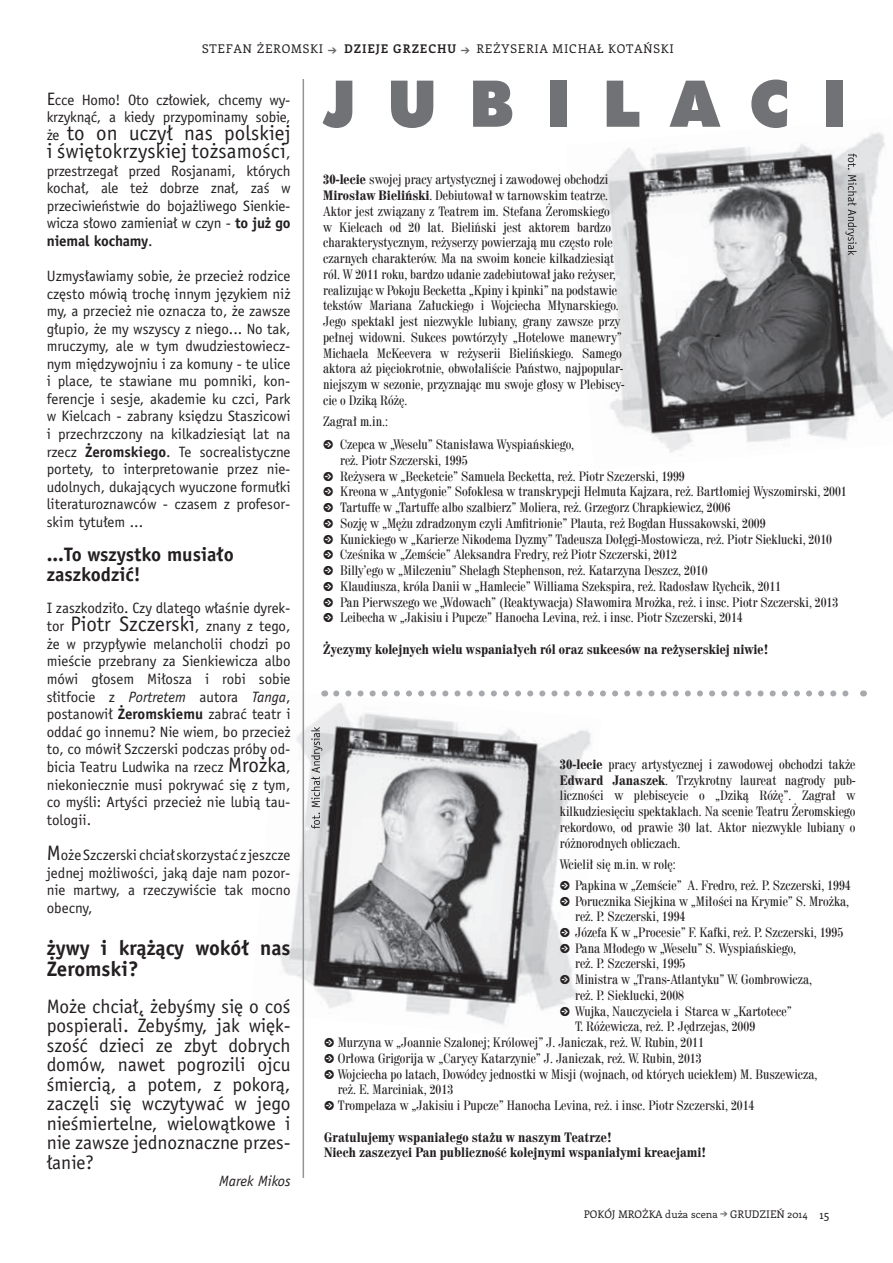
<style>
.page{position:relative;width:893px;height:1263px;background:#fff}
.page>*{position:absolute;margin:0;border:0;box-sizing:border-box;transform-origin:0 0}
.t1{font:64.5px "Futura X Blk EU";letter-spacing:.485em;color:#717275}
.t2{font:21px/18px "Officina San PL";letter-spacing:.01em;color:#231f20}
.t3{font:700 21px/21px "Officina San PL";color:#231f20}
.t4{font:19.5px/19.5px "Officina San PL";color:#231f20;text-align:justify}
.t5{font:700 19.5px/19.5px "Officina San PL";color:#231f20}
.t6{font:15px/17.5px "Officina San PL";letter-spacing:-.01em;color:#231f20;text-align:justify}
.t7{font:italic 15px "Officina San PL";color:#231f20}
.t8{font:13.5px/15.8px "Century 725 Cn EU";color:#231f20}
.t9{font:700 13.5px/15.8px "Century 725 Cn EU";color:#231f20}
.t10{font:12px "Enriqueta";letter-spacing:.07em;color:#231f20}
.t11{font:700 12px "Enriqueta";letter-spacing:.07em;color:#231f20}
.t12{font:10.5px "Enriqueta";letter-spacing:.005em;color:#231f20}
.s1{font-size:18px}
.s2{font-size:15px}
.s3{font-weight:700}
.s4{font-size:21px}
.s5{font-size:16.5px}
.s6{font-style:italic}
.s7{font-family:"Klavika Arrows";font-weight:700}
</style>
<div class="page">
<img style="left:277px;top:690px;width:315px;height:351px">
<hr style="left:303px;top:79px;width:1px;height:1099px;background:#939598">
<img style="left:592px;top:132px;width:301px;height:321px">
<svg style="left:336px;top:690px;width:513px;height:6px"></svg>
<svg style="left:845px;top:154px;width:12px;height:101px"></svg>
<svg style="left:311px;top:727px;width:11px;height:102px"></svg>
<p class="t10" style="left:202px;top:41px;width:122px">STEFAN ŻEROMSKI</p>
<p class="t11" style="left:344px;top:40px;width:113px">DZIEJE GRZECHU</p>
<p class="t10" style="left:476px;top:41px;width:199px">REŻYSERIA MICHAŁ KOTAŃSKI</p>
<p class="t6" style="left:47px;top:91px;width:245px"><span class="s1">E</span>cce Homo! Oto człowiek, chcemy wy&shy;krzyknąć, a kiedy przypominamy sobie,</p>
<h2 class="t2" style="left:47px;top:124px;width:245px"><span class="s2">że</span> to on uczył nas polskiej i świętokrzyskiej tożsamości<span class="s2">,</span></h2>
<p class="t6" style="left:47px;top:162px;width:245px">przestrzegał przed Rosjanami, których kochał, ale też dobrze znał, zaś w przeciwieństwie do bojażliwego Sienkie&shy;wicza słowo zamieniał w czyn - <span class="s3">to już go niemal kochamy</span>.</p>
<p class="t6" style="left:47px;top:267px;width:245px">Uzmysławiamy sobie, że przecież rodzice często mówią trochę innym językiem niż my, a przecież nie oznacza to, że zawsze głupio, że my wszyscy z niego... No tak, mruczymy, ale w tym dwudziestowiecz&shy;nym międzywojniu i za komuny - te ulice i place, te stawiane mu pomniki, kon&shy;ferencje i sesje, akademie ku czci, Park w Kielcach - zabrany księdzu Staszicowi i przechrzczony na kilkadziesiąt lat na rzecz <span class="s3">Żeromskiego</span>. Te socrealistyczne portety, to interpretowanie przez nie&shy;udolnych, dukających wyuczone formułki literaturoznawców - czasem z profesor&shy;skim tytułem ...</p>
<h3 class="t5" style="left:47px;top:545px;width:189px">...To wszystko musiało zaszkodzić!</h3>
<p class="t6" style="left:47px;top:599px;width:245px">I zaszkodziło. Czy dlatego właśnie dyrek&shy;tor <span class="s4">Piotr Szczerski</span><span class="s5">,</span> znany z tego, że w przypływie melancholii chodzi po mieście przebrany za Sienkiewicza albo mówi głosem Miłosza i robi sobie słitfocie z <span class="s6">Portretem</span> autora <span class="s6">Tanga</span>, postanowił <span class="s3">Żeromskiemu</span> zabrać teatr i oddać go innemu? Nie wiem, bo przecież to, co mówił Szczerski podczas próby od&shy;bicia Teatru Ludwika na rzecz <span class="s4">Mrożka</span>, niekoniecznie musi pokrywać się z tym, co myśli: Artyści przecież nie lubią tau&shy;tologii.</p>
<p class="t6" style="left:47px;top:846px;width:245px"><span class="s4">M</span>oże Szczerski chciał skorzystać z jeszcze jednej możliwości, jaką daje nam pozor&shy;nie martwy, a rzeczywiście tak mocno obecny,</p>
<h2 class="t3" style="left:47px;top:937px;width:245px">żywy i krążący wokół nas<br>Żeromski?</h2>
<p class="t4" style="left:47px;top:996px;width:245px">Może chciał, żebyśmy się o coś pospierali. Żebyśmy, jak więk&shy;szość dzieci ze zbyt dobrych domów, nawet pogrozili ojcu śmiercią, a potem, z pokorą, zaczęli się wczytywać w jego nieśmiertelne, wielowątkowe i nie zawsze jednoznaczne przes&shy;łanie?</p>
<p class="t7" style="left:219px;top:1172px;width:73px">Marek Mikos</p>
<h1 class="t1" style="left:323px;top:63px;width:525px">JUBILACI</h1>
<p class="t8" style="left:323px;top:172px;width:303px"><span class="s3">30-lecie</span> swojej pracy artystycznej i zawodowej obchodzi <span class="s3">Mirosław Bieliński</span>. Debiutował w tarnowskim teatrze.<br>Aktor jest związany z Teatrem im. Stefana Żeromskiego<br>w Kielcach od 20 lat. Bieliński jest aktorem bardzo charakterystycznym, reżyserzy powierzają mu często role czarnych charakterów. Ma na swoim koncie kilkadziesiąt ról. W 2011 roku, bardzo udanie zadebiutował jako reżyser, realizując w Pokoju Becketta „Kpiny i kpinki” na podstawie tekstów Mariana Załuckiego i Wojciecha Młynarskiego.<br>Jego spektakl jest niezwykle lubiany, grany zawsze przy pełnej widowni. Sukces powtórzyły „Hotelowe manewry” Michaela McKeevera w reżyserii Bielińskiego. Samego aktora aż pięciokrotnie, obwołaliście Państwo, najpopular&shy;niejszym w sezonie, przyznając mu swoje głosy w Plebiscy&shy;cie o Dziką Różę.</p>
<p class="t8" style="left:323px;top:409px;width:252px;line-height:23.2px">Zagrał m.in.:<br><span class="s7">R</span> Czepca w „Weselu” Stanisława Wyspiańskiego,</p>
<p class="t8" style="left:323px;top:452px;width:525px;text-indent:17px">reż. Piotr Szczerski, 1995<br><span class="s7">R</span> Reżysera w „Becketcie” Samuela Becketta, reż. Piotr Szczerski, 1999<br><span class="s7">R</span> Kreona w „Antygonie” Sofoklesa w transkrypcji Helmuta Kajzara, reż. Bartłomiej Wyszomirski, 2001<br><span class="s7">R</span> Tartuffe w „Tartuffe albo szalbierz” Moliera, reż. Grzegorz Chrapkiewicz, 2006<br><span class="s7">R</span> Sozję w „Mężu zdradzonym czyli Amfitrionie” Plauta, reż Bogdan Hussakowski, 2009<br><span class="s7">R</span> Kunickiego w „Karierze Nikodema Dyzmy” Tadeusza Dołęgi-Mostowicza, reż. Piotr Sieklucki, 2010<br><span class="s7">R</span> Cześnika w „Zemście” Aleksandra Fredry, reż Piotr Szczerski, 2012<br><span class="s7">R</span> Billy’ego w „Milczeniu” Shelagh Stephenson, reż. Katarzyna Deszcz, 2010<br><span class="s7">R</span> Klaudiusza, króla Danii w „Hamlecie” Williama Szekspira, reż. Radosław Rychcik, 2011<br><span class="s7">R</span> Pan Pierwszego we „Wdowach” (Reaktywacja) Sławomira Mrożka, reż. i insc. Piotr Szczerski, 2013<br><span class="s7">R</span> Leibecha w „Jakisiu i Pupcze” Hanocha Levina, reż. i insc. Piotr Szczerski, 2014</p>
<p class="t9" style="left:323px;top:642px;width:447px">Życzymy kolejnych wielu wspaniałych ról oraz sukcesów na reżyserskiej niwie!</p>
<p class="t8" style="left:560px;top:756px;width:297px;text-align:justify"><span class="s3">30-lecie</span> pracy artystycznej i zawodowej obchodzi także <span class="s3">Edward Janaszek</span>. Trzykrotny laureat nagrody pub&shy;liczności w plebiscycie o „Dziką Różę”. Zagrał w kilkudziesięciu spektaklach. Na scenie Teatru Żeromskiego rekordowo, od prawie 30 lat. Aktor niezwykle lubiany o różnorodnych obliczach.</p>
<p class="t8" style="left:560px;top:853px;width:292px;line-height:21px">Wcielił się m.in. w rolę:<br><span class="s7">R</span> Papkina w „Zemście” A. Fredro, reż. P. Szczerski, 1994</p>
<p class="t8" style="left:560px;top:893px;width:291px"><span class="s7">R</span> Porucznika Siejkina w „Miłości na Krymie” S. Mrożka,</p>
<p class="t8" style="left:575px;top:908px;width:112px">reż. P. Szczerski, 1994</p>
<p class="t8" style="left:560px;top:924px;width:285px"><span class="s7">R</span> Józefa K w „Procesie” F. Kafki, reż. P. Szczerski, 1995</p>
<p class="t8" style="left:560px;top:940px;width:238px"><span class="s7">R</span> Pana Młodego w „Weselu” S. Wyspiańskiego,</p>
<p class="t8" style="left:575px;top:956px;width:112px">reż. P. Szczerski, 1995</p>
<p class="t8" style="left:560px;top:971px;width:254px"><span class="s7">R</span> Ministra w „Trans-Atlantyku” W. Gombrowicza,</p>
<p class="t8" style="left:575px;top:987px;width:110px">reż. P. Sieklucki, 2008</p>
<p class="t8" style="left:560px;top:1003px;width:233px"><span class="s7">R</span> Wujka, Nauczyciela i Starca w „Kartotece”</p>
<p class="t8" style="left:575px;top:1019px;width:182px">T. Różewicza, reż. P. Jędrzejas, 2009</p>
<p class="t8" style="left:324px;top:1034px;width:381px"><span class="s7">R</span> Murzyna w „Joannie Szalonej; Królowej” J. Janiczak, reż. W. Rubin, 2011</p>
<p class="t8" style="left:324px;top:1050px;width:379px"><span class="s7">R</span> Orłowa Grigorija w „Carycy Katarzynie” J. Janiczak, reż. W. Rubin, 2013</p>
<p class="t8" style="left:324px;top:1066px;width:495px"><span class="s7">R</span> Wojciecha po latach, Dowódcy jednostki w Misji (wojnach, od których uciekłem) M. Buszewicza,</p>
<p class="t8" style="left:338px;top:1082px;width:117px">reż. E. Marciniak, 2013</p>
<p class="t8" style="left:324px;top:1097px;width:432px"><span class="s7">R</span> Trompelaza w „Jakisiu i Pupcze” Hanocha Levina, reż. i insc. Piotr Szczerski, 2014</p>
<p class="t9" style="left:324px;top:1129px;width:384px">Gratulujemy wspaniałego stażu w naszym Teatrze!<br>Niech zaszczyci Pan publiczność kolejnymi wspaniałymi kreacjami!</p>
<p class="t12" style="left:584px;top:1206px;width:225px">POKÓJ MROŻKA duża scena GRUDZIEŃ 2014</p>
<p class="t10" style="left:819px;top:1206px;width:11px">15</p>
</div>
